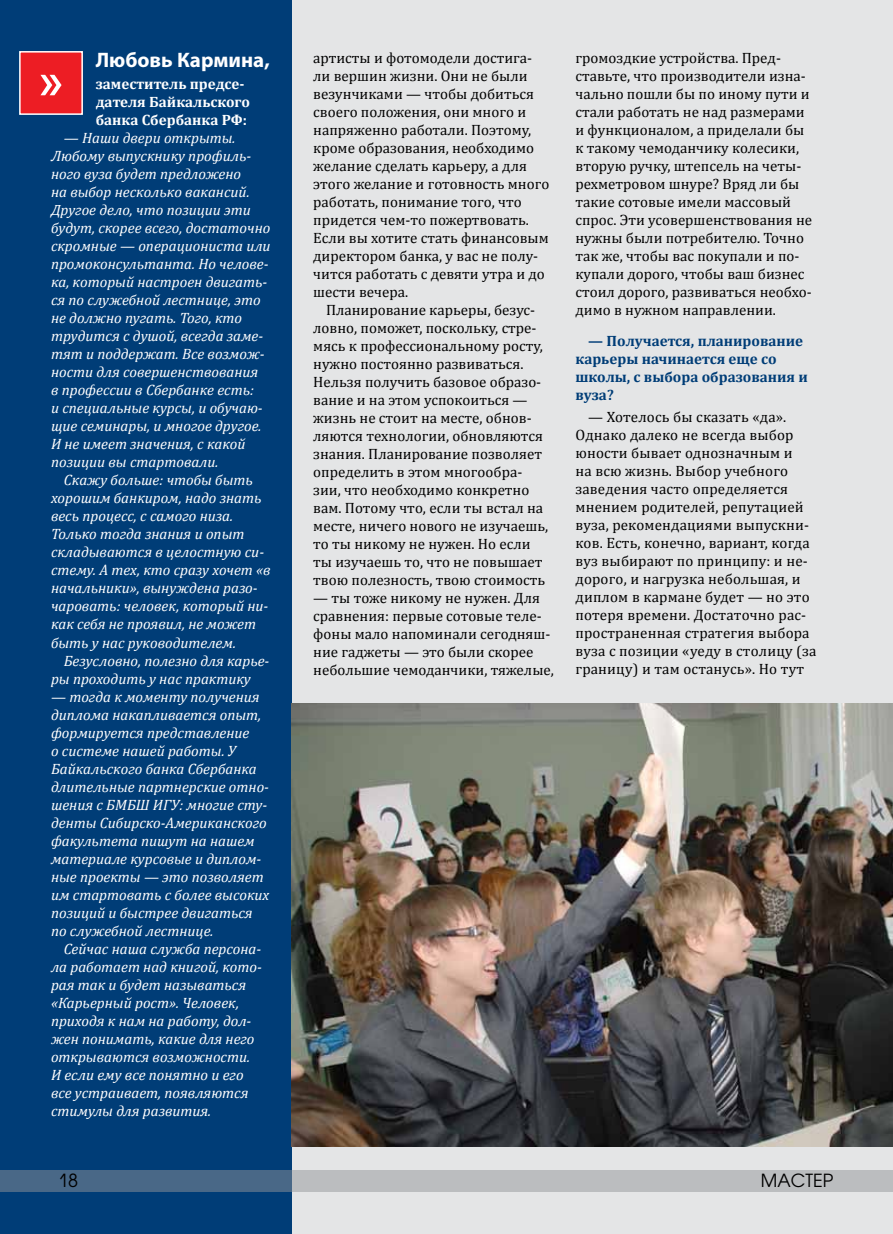
<style>
.page{position:relative;width:893px;height:1234px;background:#fff}
.page>*{position:absolute;margin:0;border:0;box-sizing:border-box;transform-origin:0 0}
.t1{font:54px "Bruskovaya";color:#fff}
.t2{font:700 21px "Myriad Pro";color:#fff}
.t3{font:18px "Avant Garde";color:#000}
.t4{font:15px/18px "Cambria";color:#000}
.t5{font:italic 15px/18px "Cambria";color:#fff}
.t6{font:700 15px/18px "Cambria";color:#003d77}
.t7{font:700 15px/18px "Cambria";color:#fff}
</style>
<div class="page">
<div style="left:0;top:0;width:893px;height:1233px;background:#e4e5e6"></div>
<div style="left:0;top:0;width:292px;height:1233px;background:#003d77"></div>
<div style="left:20px;top:52px;width:62px;height:62px;background:#ed1d24"></div>
<div style="left:19px;top:51px;width:64px;height:64px;border:2px solid #fff"></div>
<img style="left:292px;top:703px;width:601px;height:443px">
<svg style="left:0;top:1170px;width:893px;height:21px;background:#95a1ac"></svg>
<h2 class="t2" style="left:96px;top:46px;width:176px">Любовь Кармина,</h2>
<p class="t7" style="left:96px;top:74px;width:156px">заместитель предсе&shy;дателя Байкальского банка Сбербанка РФ:</p>
<p class="t5" style="left:51px;top:128px;width:221px;text-indent:13px">— Наши двери открыты.<br>Любому выпускнику профиль&shy;ного вуза будет предложено<br>на выбор несколько вакансий.<br>Другое дело, что позиции эти будут, скорее всего, достаточно скромные — операциониста или промоконсультанта. Но челове&shy;ка, который настроен двигать&shy;ся по служебной лестнице, это не должно пугать. Того, кто трудится с душой, всегда заме&shy;тят и поддержат. Все возмож&shy;ности для совершенствования<br>в профессии в Сбербанке есть:<br>и специальные курсы, и обучаю&shy;щие семинары, и многое другое.<br>И не имеет значения, с какой позиции вы стартовали.</p>
<p class="t5" style="left:51px;top:470px;width:221px;text-indent:13px">Скажу больше: чтобы быть хорошим банкиром, надо знать весь процесс, с самого низа.<br>Только тогда знания и опыт складываются в целостную си&shy;стему. А тех, кто сразу хочет «в начальники», вынуждена разо&shy;чаровать: человек, который ни&shy;как себя не проявил, не может быть у нас руководителем.</p>
<p class="t5" style="left:51px;top:650px;width:220px;text-indent:13px">Безусловно, полезно для карье&shy;ры проходить у нас практику</p>
<p class="t5" style="left:51px;top:686px;width:220px">— тогда к моменту получения диплома накапливается опыт, формируется представление<br>о системе нашей работы. У<br>Байкальского банка Сбербанка длительные партнерские отно&shy;шения с БМБШ ИГУ: многие сту&shy;денты Сибирско-Американского факультета пишут на нашем материале курсовые и диплом&shy;ные проекты — это позволяет им стартовать с более высоких позиций и быстрее двигаться по служебной лестнице.</p>
<p class="t5" style="left:51px;top:938px;width:212px;text-indent:13px">Сейчас наша служба персона&shy;ла работает над книгой, кото&shy;рая так и будет называться «Карьерный рост». Человек, приходя к нам на работу, дол&shy;жен понимать, какие для него открываются возможности.<br>И если ему все понятно и его все устраивает, появляются стимулы для развития.</p>
<h1 class="t1" style="left:39px;top:51px;width:25px">»</h1>
<p class="t4" style="left:313px;top:49px;width:238px">артисты и фотомодели достига&shy;ли вершин жизни. Они не были везунчиками — чтобы добиться своего положения, они много и напряженно работали. Поэтому, кроме образования, необходимо желание сделать карьеру, а для этого желание и готовность много работать, понимание того, что придется чем-то пожертвовать.<br>Если вы хотите стать финансовым директором банка, у вас не полу&shy;чится работать с девяти утра и до шести вечера.</p>
<p class="t4" style="left:313px;top:301px;width:237px;text-indent:13px">Планирование карьеры, безус&shy;ловно, поможет, поскольку, стре&shy;мясь к профессиональному росту, нужно постоянно развиваться.<br>Нельзя получить базовое образо&shy;вание и на этом успокоиться — жизнь не стоит на месте, обнов&shy;ляются технологии, обновляются знания. Планирование позволяет определить в этом многообра&shy;зии, что необходимо конкретно вам. Потому что, если ты встал на месте, ничего нового не изучаешь, то ты никому не нужен. Но если ты изучаешь то, что не повышает твою полезность, твою стоимость</p>
<p class="t4" style="left:313px;top:589px;width:242px">— ты тоже никому не нужен. Для сравнения: первые сотовые теле&shy;фоны мало напоминали сегодняш&shy;ние гаджеты — это были скорее небольшие чемоданчики, тяжелые,</p>
<p class="t4" style="left:575px;top:49px;width:238px">громоздкие устройства. Пред&shy;ставьте, что производители изна&shy;чально пошли бы по иному пути и стали работать не над размерами и функционалом, а приделали бы к такому чемоданчику колесики, вторую ручку, штепсель на четы&shy;рехметровом шнуре? Вряд ли бы такие сотовые имели массовый спрос. Эти усовершенствования не нужны были потребителю. Точно так же, чтобы вас покупали и по&shy;купали дорого, чтобы ваш бизнес стоил дорого, развиваться необхо&shy;димо в нужном направлении.</p>
<p class="t6" style="left:575px;top:331px;width:234px;text-indent:13px">— Получается, планирование карьеры начинается еще со школы, с выбора образования и вуза?</p>
<p class="t4" style="left:575px;top:408px;width:242px;text-indent:13px">— Хотелось бы сказать «да».<br>Однако далеко не всегда выбор юности бывает однозначным и<br>на всю жизнь. Выбор учебного заведения часто определяется мнением родителей, репутацией вуза, рекомендациями выпускни&shy;ков. Есть, конечно, вариант, когда вуз выбирают по принципу: и не&shy;дорого, и нагрузка небольшая, и диплом в кармане будет — но это потеря времени. Достаточно рас&shy;пространенная стратегия выбора вуза с позиции «уеду в столицу (за границу) и там останусь». Но тут</p>
<p class="t3" style="left:58px;top:1169px;width:21px">18</p>
<p class="t3" style="left:761px;top:1169px;width:63px">Mастер</p>
</div>
